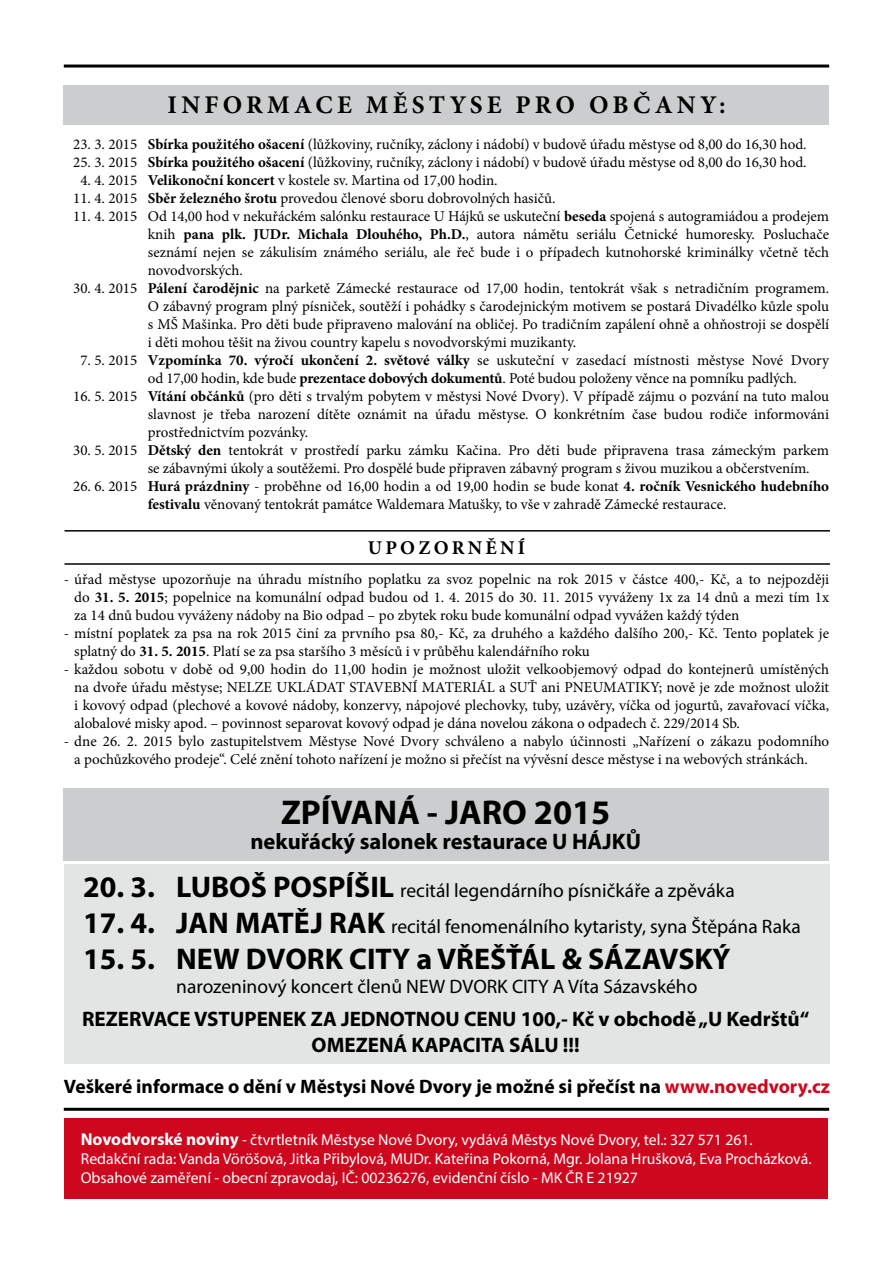
<style>
.page{position:relative;width:893px;height:1263px;background:#fff}
.page>*{position:absolute;margin:0;border:0;box-sizing:border-box;transform-origin:0 0}
.t1{font:700 34.5px "Myriad Pro";color:#000}
.t2{font:700 30px "Myriad Pro";color:#000}
.t3{font:700 25.5px "Minion Pro";letter-spacing:.165em;color:#000}
.t4{font:700 22.5px "Myriad Pro";color:#000}
.t5{font:700 21px/25.5px "Myriad Pro";color:#000;text-align:center}
.t6{font:19.5px "Myriad Pro";color:#000}
.t7{font:700 19.5px "Myriad Pro";color:#000}
.t8{font:700 19.5px "Minion Pro";letter-spacing:.165em;color:#000}
.t9{font:15.75px/18.9px "Myriad Pro";color:#fff}
.t10{font:15px/18px "Minion Pro";letter-spacing:-.005em;color:#000;text-align:justify}
.s1{font-weight:700}
.s2{font-weight:700;font-size:30px}
.s3{color:#cd071e}
.s4{font-weight:700;font-size:17.25px}
</style>
<div class="page">
<div style="left:65px;top:864px;width:765px;height:199px;background:#e3e4e4"></div>
<div style="left:64px;top:787px;width:765px;height:73px;background:#cbcdce"></div>
<div style="left:65px;top:1118px;width:763px;height:80px;background:#cd071e"></div>
<hr style="left:64px;top:65px;width:765px;height:3px;background:#000">
<hr style="left:64px;top:1108px;width:765px;height:3px;background:#000">
<div style="left:64px;top:85px;width:765px;height:39px;background:#cbcdce"></div>
<hr style="left:65px;top:563px;width:765px;height:2px;background:#000">
<hr style="left:65px;top:530px;width:765px;height:2px;background:#000">
<h3 class="t3" style="left:167px;top:87px;width:559px">INFORMACE MĚSTYSE PRO OBČANY:</h3>
<p class="t10" style="left:73px;top:135px;width:735px">23. 3. 2015 <span class="s1">Sbírka použitého ošacení</span> (lůžkoviny, ručníky, záclony i nádobí) v budově úřadu městyse od 8,00 do 16,30 hod.</p>
<p class="t10" style="left:73px;top:153px;width:735px">25. 3. 2015 <span class="s1">Sbírka použitého ošacení</span> (lůžkoviny, ručníky, záclony i nádobí) v budově úřadu městyse od 8,00 do 16,30 hod.</p>
<p class="t10" style="left:80px;top:171px;width:419px">4. 4. 2015 <span class="s1">Velikonoční koncert</span> v kostele sv. Martina od 17,00 hodin.</p>
<p class="t10" style="left:73px;top:189px;width:484px">11. 4. 2015 <span class="s1">Sběr železného šrotu</span> provedou členové sboru dobrovolných hasičů.</p>
<p class="t10" style="left:148px;top:207px;width:683px;text-indent:-75px">11. 4. 2015 Od 14,00 hod v nekuřáckém salónku restaurace U Hájků se uskuteční <span class="s1">beseda</span> spojená s autogramiádou a prodejem knih <span class="s1">pana plk. JUDr. Michala Dlouhého, Ph.D.</span>, autora námětu seriálu Četnické humoresky. Posluchače seznámí nejen se zákulisím známého seriálu, ale řeč bude i o případech kutnohorské kriminálky včetně těch novodvorských.</p>
<p class="t10" style="left:148px;top:279px;width:683px;text-indent:-75px">30. 4. 2015 <span class="s1">Pálení čarodějnic</span> na parketě Zámecké restaurace od 17,00 hodin, tentokrát však s netradičním programem.<br>O zábavný program plný písniček, soutěží i pohádky s čarodejnickým motivem se postará Divadélko kůzle spolu s MŠ Mašinka. Pro děti bude připraveno malování na obličej. Po tradičním zapálení ohně a ohňostroji se dospělí i děti mohou těšit na živou country kapelu s novodvorskými muzikanty.</p>
<p class="t10" style="left:148px;top:351px;width:683px;text-indent:-67px">7. 5. 2015 <span class="s1">Vzpomínka 70. výročí ukončení 2. světové války</span> se uskuteční v zasedací místnosti městyse Nové Dvory od 17,00 hodin, kde bude <span class="s1">prezentace dobových dokumentů</span>. Poté budou položeny věnce na pomníku padlých.</p>
<p class="t10" style="left:148px;top:387px;width:683px;text-indent:-75px">16. 5. 2015 <span class="s1">Vítání občánků</span> (pro děti s trvalým pobytem v městysi Nové Dvory). V případě zájmu o pozvání na tuto malou slavnost je třeba narození dítěte oznámit na úřadu městyse. O konkrétním čase budou rodiče informováni prostřednictvím pozvánky.</p>
<p class="t10" style="left:148px;top:441px;width:683px;text-indent:-75px">30. 5. 2015 <span class="s1">Dětský den</span> tentokrát v prostředí parku zámku Kačina. Pro děti bude připravena trasa zámeckým parkem se zábavnými úkoly a soutěžemi. Pro dospělé bude připraven zábavný program s živou muzikou a občerstvením.</p>
<p class="t10" style="left:148px;top:477px;width:683px;text-indent:-75px">26. 6. 2015 <span class="s1">Hurá prázdniny</span> - proběhne od 16,00 hodin a od 19,00 hodin se bude konat <span class="s1">4. ročník Vesnického hudebního festivalu</span> věnovaný tentokrát památce Waldemara Matušky, to vše v zahradě Zámecké restaurace.</p>
<h3 class="t8" style="left:368px;top:534px;width:159px">UPOZORNĚNÍ</h3>
<p class="t10" style="left:74px;top:570px;width:756px;text-indent:-10px">- úřad městyse upozorňuje na úhradu místního poplatku za svoz popelnic na rok 2015 v částce 400,- Kč, a to nejpozději do <span class="s1">31. 5. 2015</span>; popelnice na komunální odpad budou od 1. 4. 2015 do 30. 11. 2015 vyváženy 1x za 14 dnů a mezi tím 1x za 14 dnů budou vyváženy nádoby na Bio odpad – po zbytek roku bude komunální odpad vyvážen každý týden</p>
<p class="t10" style="left:74px;top:624px;width:756px;text-indent:-11px">- místní poplatek za psa na rok 2015 činí za prvního psa 80,- Kč, za druhého a každého dalšího 200,- Kč. Tento poplatek je splatný do <span class="s1">31. 5. 2015</span>. Platí se za psa staršího 3 měsíců i v průběhu kalendářního roku</p>
<p class="t10" style="left:74px;top:660px;width:756px;text-indent:-11px">- každou sobotu v době od 9,00 hodin do 11,00 hodin je možnost uložit velkoobjemový odpad do kontejnerů umístěných na dvoře úřadu městyse; NELZE UKLÁDAT STAVEBNÍ MATERIÁL a SUŤ ani PNEUMATIKY; nově je zde možnost uložit i kovový odpad (plechové a kovové nádoby, konzervy, nápojové plechovky, tuby, uzávěry, víčka od jogurtů, zavařovací víčka, alobalové misky apod. – povinnost separovat kovový odpad je dána novelou zákona o odpadech č. 229/2014 Sb.</p>
<p class="t10" style="left:74px;top:732px;width:756px;text-indent:-11px">- dne 26. 2. 2015 bylo zastupitelstvem Městyse Nové Dvory schváleno a nabylo účinnosti „Nařízení o zákazu podomního a pochůzkového prodeje“. Celé znění tohoto nařízení je možno si přečíst na vývěsní desce městyse i na webových stránkách.</p>
<h1 class="t1" style="left:281px;top:790px;width:331px">ZPÍVANÁ - JARO 2015</h1>
<h3 class="t4" style="left:250px;top:827px;width:392px">nekuřácký salonek restaurace U HÁJKŮ</h3>
<h3 class="t6" style="left:83px;top:879px;width:653px"><span class="s2">20. 3. LUBOŠ POSPÍŠIL</span> recitál legendárního písničkáře a zpěváka</h3>
<h3 class="t6" style="left:83px;top:915px;width:719px"><span class="s2">17. 4. JAN MATĚJ RAK</span> recitál fenomenálního kytaristy, syna Štěpána Raka</h3>
<h2 class="t2" style="left:83px;top:940px;width:649px">15. 5. NEW DVORK CITY a VŘEŠŤÁL &amp; SÁZAVSKÝ</h2>
<h3 class="t6" style="left:176px;top:975px;width:523px">narozeninový koncert členů NEW DVORK CITY A Víta Sázavského</h3>
<h3 class="t5" style="left:82px;top:1005px;width:729px">REZERVACE VSTUPENEK ZA JEDNOTNOU CENU 100,- Kč v obchodě „U Kedrštů“<br>OMEZENÁ KAPACITA SÁLU !!!</h3>
<h3 class="t7" style="left:64px;top:1073px;width:768px">Veškeré informace o dění v Městysi Nové Dvory je možné si přečíst na <span class="s3">www.novedvory.cz</span></h3>
<p class="t9" style="left:81px;top:1130px;width:732px"><span class="s4">Novodvorské noviny</span> - čtvrtletník Městyse Nové Dvory, vydává Městys Nové Dvory, tel.: 327 571 261.<br>Redakční rada: Vanda Vöröšová, Jitka Přibylová, MUDr. Kateřina Pokorná, Mgr. Jolana Hrušková, Eva Procházková.<br>Obsahové zaměření - obecní zpravodaj, IČ: 00236276, evidenční číslo - MK ČR E 21927</p>
</div>
